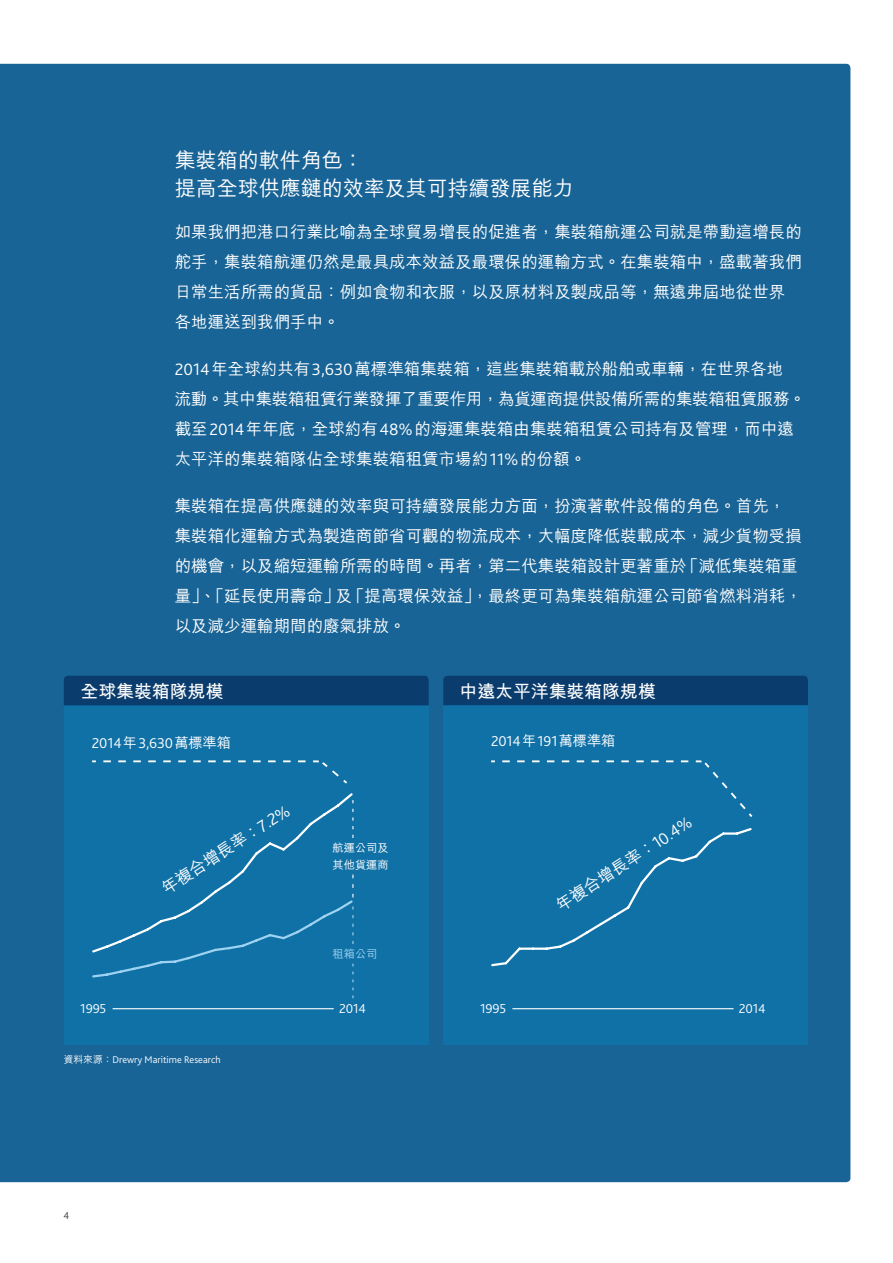
<style>
.page{position:relative;width:893px;height:1263px;background:#fff}
.page>*{position:absolute;margin:0;border:0;box-sizing:border-box;transform-origin:0 0}
.t1{font:500 21px/28.5px "M Hei HK";color:#fff}
.t2{font:700 18px "M Hei HK";letter-spacing:-.01em;color:#fff}
.t3{font:500 16.5px/30px "M Hei HK";color:#fff}
.t4{font:300 15px "Bliss 2";letter-spacing:-.01em;color:#fff}
.t5{font:300 13.5px "Bliss 2";letter-spacing:-.01em;color:#fff}
.t6{font:500 11.25px/17.2px "M Hei HK";color:#fff}
.t7{font:500 11.25px "M Hei HK";color:#9ed3f1}
.t8{font:300 10.5px "Bliss 2";color:#3e3e3f}
.t9{font:300 10.2px "Bliss 2";color:#fff}
.s1{font-family:"Bliss 2";font-weight:300;font-size:17.4px}
.s2{font-family:"M Hei HK";font-weight:500;font-size:14.25px}
.s3{font-family:"M Hei HK";font-weight:500;font-size:9.75px}
</style>
<div class="page">
<div style="left:0;top:64px;width:850px;height:1118px;background:#196496"></div>
<div style="left:443px;top:676px;width:365px;height:29px;background:#0a3c6d"></div>
<div style="left:64px;top:705px;width:365px;height:340px;background:#1071a7"></div>
<div style="left:443px;top:705px;width:365px;height:340px;background:#1071a7"></div>
<div style="left:64px;top:676px;width:365px;height:29px;background:#0a3c6d"></div>
<svg style="left:491px;top:760px;width:262px;height:57px"></svg>
<svg style="left:491px;top:828px;width:261px;height:139px"></svg>
<hr style="left:512px;top:1008px;width:221px;height:1px;background:#fff">
<svg style="left:92px;top:760px;width:255px;height:24px"></svg>
<hr style="left:113px;top:1008px;width:221px;height:1px;background:#fff">
<svg style="left:92px;top:793px;width:262px;height:205px"></svg>
<p class="t1" style="left:175px;top:144px;width:400px">集裝箱的軟件角色：<br>提高全球供應鏈的效率及其可持續發展能力</p>
<p class="t3" style="left:175px;top:215px;width:628px">如果我們把港口行業比喻為全球貿易增長的促進者，集裝箱航運公司就是帶動這增長的舵手，集裝箱航運仍然是最具成本效益及最環保的運輸方式。在集裝箱中，盛載著我們日常生活所需的貨品：例如食物和衣服，以及原材料及製成品等，無遠弗屆地從世界各地運送到我們手中。</p>
<p class="t3" style="left:175px;top:352px;width:632px"><span class="s1">2014</span>年全球約共有<span class="s1">3,630</span>萬標準箱集裝箱，這些集裝箱載於船舶或車輛，在世界各地<br>流動。其中集裝箱租賃行業發揮了重要作用，為貨運商提供設備所需的集裝箱租賃服務。截至<span class="s1">2014</span>年年底，全球約有<span class="s1">48%</span>的海運集裝箱由集裝箱租賃公司持有及管理，而中遠太平洋的集裝箱隊佔全球集裝箱租賃市場約<span class="s1">11%</span>的份額。</p>
<p class="t3" style="left:175px;top:489px;width:628px">集裝箱在提高供應鏈的效率與可持續發展能力方面，扮演著軟件設備的角色。首先，集裝箱化運輸方式為製造商節省可觀的物流成本，大幅度降低裝載成本，減少貨物受損的機會，以及縮短運輸所需的時間。再者，第二代集裝箱設計更著重於「減低集裝箱重量」、「延長使用壽命」及「提高環保效益」，最終更可為集裝箱航運公司節省燃料消耗，以及減少運輸期間的廢氣排放。</p>
<p class="t2" style="left:81px;top:678px;width:144px">全球集裝箱隊規模</p>
<p class="t2" style="left:460px;top:678px;width:198px">中遠太平洋集裝箱隊規模</p>
<p class="t4" style="left:491px;top:732px;width:126px">2014<span class="s2">年</span>191<span class="s2">萬標準箱</span></p>
<p class="t4" style="left:92px;top:734px;width:141px">2014<span class="s2">年</span>3,630<span class="s2">萬標準箱</span></p>
<p class="t3" style="left:155px;top:876px;width:150px;rotate:-33deg">年複合增長率：<span class="s1">7.2%</span></p>
<p class="t6" style="left:333px;top:838px;width:58px">航運公司及其他貨運商</p>
<p class="t7" style="left:333px;top:946px;width:46px">租箱公司</p>
<p class="t3" style="left:549px;top:893px;width:159px;rotate:-33deg">年複合增長率：<span class="s1">10.4%</span></p>
<p class="t5" style="left:80px;top:1000px;width:28px">1995</p>
<p class="t5" style="left:339px;top:1000px;width:28px">2014</p>
<p class="t5" style="left:480px;top:1000px;width:28px">1995</p>
<p class="t5" style="left:739px;top:1000px;width:28px">2014</p>
<p class="t9" style="left:64px;top:1053px;width:158px"><span class="s3">資料來源：</span>Drewry Maritime Research</p>
<p class="t8" style="left:64px;top:1209px;width:7px">4</p>
</div>
